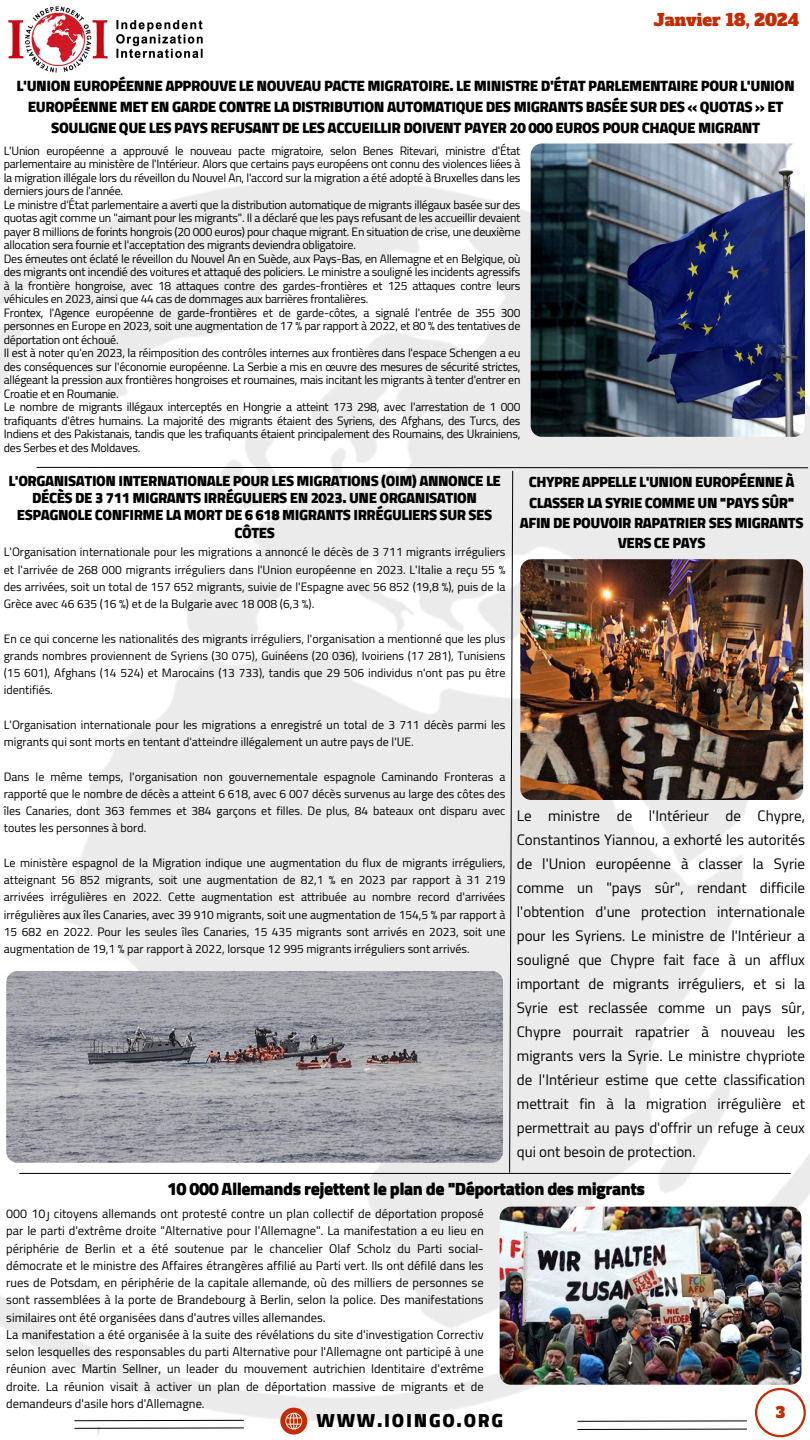
<style>
.page{position:relative;width:810px;height:1440px;background:#fff}
.page>*{position:absolute;margin:0;border:0;box-sizing:border-box;transform-origin:0 0}
.t1{font:900 19.2px "Cairo";letter-spacing:.09em;color:#000}
.t2{font:900 18px "Cairo";letter-spacing:-.03em;color:#000}
.t3{font:16.3px "Alfa Slab One";color:#c42b00}
.t4{font:900 15.2px/21px "Cairo";letter-spacing:-.03em;color:#000;text-align:center}
.t5{font:15px/24px "Cairo";color:#000;text-align:justify}
.t6{font:900 15px/17.2px "Cairo";letter-spacing:-.03em;color:#000;text-align:center}
.t7{font:15px "Alfa Slab One";color:#c42b00}
.t8{font:12.5px/17.2px "Cairo";color:#000;text-align:justify}
.t9{font:12px/13.5px "Cairo";color:#000;text-align:justify}
</style>
<div class="page">
<img style="left:0;top:153px;width:810px;height:1283px">
<img style="left:531px;top:143px;width:274px;height:294px;border-radius:11px">
<hr style="left:20px;top:1173px;width:770px;height:1px;background:#000">
<svg style="left:755px;top:1388px;width:51px;height:49px"></svg>
<svg style="left:74px;top:1420px;width:170px;height:1px"></svg>
<svg style="left:280px;top:1408px;width:27px;height:27px"></svg>
<svg style="left:74px;top:1427px;width:170px;height:2px"></svg>
<svg style="left:577px;top:1420px;width:170px;height:2px"></svg>
<svg style="left:577px;top:1428px;width:170px;height:2px"></svg>
<svg style="left:36px;top:467px;width:772px;height:706px"></svg>
<img style="left:6px;top:971px;width:497px;height:192px;border-radius:11px">
<img style="left:8px;top:6px;width:195px;height:67px">
<img style="left:500px;top:1207px;width:301px;height:177px;border-radius:11px">
<p class="t3" style="left:654px;top:9px;width:147px">Janvier 18, 2024</p>
<p class="t4" style="left:17px;top:75px;width:780px">L'UNION EUROPÉENNE APPROUVE LE NOUVEAU PACTE MIGRATOIRE. LE MINISTRE D'ÉTAT PARLEMENTAIRE POUR L'UNION<br>EUROPÉENNE MET EN GARDE CONTRE LA DISTRIBUTION AUTOMATIQUE DES MIGRANTS BASÉE SUR DES « QUOTAS » ET<br>SOULIGNE QUE LES PAYS REFUSANT DE LES ACCUEILLIR DOIVENT PAYER 20 000 EUROS POUR CHAQUE MIGRANT</p>
<p class="t9" style="left:4px;top:144px;width:518px">L'Union européenne a approuvé le nouveau pacte migratoire, selon Benes Ritevari, ministre d'État parlementaire au ministère de l'Intérieur. Alors que certains pays européens ont connu des violences liées à la migration illégale lors du réveillon du Nouvel An, l'accord sur la migration a été adopté à Bruxelles dans les derniers jours de l'année.</p>
<p class="t9" style="left:4px;top:198px;width:518px">Le ministre d'État parlementaire a averti que la distribution automatique de migrants illégaux basée sur des quotas agit comme un "aimant pour les migrants". Il a déclaré que les pays refusant de les accueillir devaient payer 8 millions de forints hongrois (20 000 euros) pour chaque migrant. En situation de crise, une deuxième allocation sera fournie et l'acceptation des migrants deviendra obligatoire.</p>
<p class="t9" style="left:4px;top:252px;width:518px">Des émeutes ont éclaté le réveillon du Nouvel An en Suède, aux Pays-Bas, en Allemagne et en Belgique, où des migrants ont incendié des voitures et attaqué des policiers. Le ministre a souligné les incidents agressifs à la frontière hongroise, avec 18 attaques contre des gardes-frontières et 125 attaques contre leurs véhicules en 2023, ainsi que 44 cas de dommages aux barrières frontalières.</p>
<p class="t9" style="left:4px;top:306px;width:518px">Frontex, l'Agence européenne de garde-frontières et de garde-côtes, a signalé l'entrée de 355 300 personnes en Europe en 2023, soit une augmentation de 17 % par rapport à 2022, et 80 % des tentatives de déportation ont échoué.</p>
<p class="t9" style="left:4px;top:347px;width:518px">Il est à noter qu'en 2023, la réimposition des contrôles internes aux frontières dans l'espace Schengen a eu des conséquences sur l'économie européenne. La Serbie a mis en œuvre des mesures de sécurité strictes, allégeant la pression aux frontières hongroises et roumaines, mais incitant les migrants à tenter d'entrer en Croatie et en Roumanie.</p>
<p class="t9" style="left:4px;top:401px;width:518px">Le nombre de migrants illégaux interceptés en Hongrie a atteint 173 298, avec l'arrestation de 1 000 trafiquants d'êtres humains. La majorité des migrants étaient des Syriens, des Afghans, des Turcs, des Indiens et des Pakistanais, tandis que les trafiquants étaient principalement des Roumains, des Ukrainiens, des Serbes et des Moldaves.</p>
<p class="t6" style="left:520px;top:472px;width:285px;line-height:20.2px">CHYPRE APPELLE L'UNION EUROPÉENNE À<br>CLASSER LA SYRIE COMME UN "PAYS SÛR"<br>AFIN DE POUVOIR RAPATRIER SES MIGRANTS<br>VERS CE PAYS</p>
<p class="t6" style="left:8px;top:472px;width:494px">L'ORGANISATION INTERNATIONALE POUR LES MIGRATIONS (OIM) ANNONCE LE DÉCÈS DE 3 711 MIGRANTS IRRÉGULIERS EN 2023. UNE ORGANISATION ESPAGNOLE CONFIRME LA MORT DE 6 618 MIGRANTS IRRÉGULIERS SUR SES CÔTES</p>
<p class="t9" style="left:4px;top:544px;width:503px;line-height:17.2px">L'Organisation internationale pour les migrations a annoncé le décès de 3 711 migrants irréguliers et l'arrivée de 268 000 migrants irréguliers dans l'Union européenne en 2023. L'Italie a reçu 55 % des arrivées, soit un total de 157 652 migrants, suivie de l'Espagne avec 56 852 (19,8 %), puis de la Grèce avec 46 635 (16 %) et de la Bulgarie avec 18 008 (6,3 %).</p>
<p class="t9" style="left:4px;top:630px;width:503px;line-height:17.2px">En ce qui concerne les nationalités des migrants irréguliers, l'organisation a mentionné que les plus grands nombres proviennent de Syriens (30 075), Guinéens (20 036), Ivoiriens (17 281), Tunisiens (15 601), Afghans (14 524) et Marocains (13 733), tandis que 29 506 individus n'ont pas pu être identifiés.</p>
<p class="t9" style="left:4px;top:716px;width:503px;line-height:17.2px">L'Organisation internationale pour les migrations a enregistré un total de 3 711 décès parmi les migrants qui sont morts en tentant d'atteindre illégalement un autre pays de l'UE.</p>
<p class="t9" style="left:4px;top:768px;width:503px;line-height:17.2px">Dans le même temps, l'organisation non gouvernementale espagnole Caminando Fronteras a rapporté que le nombre de décès a atteint 6 618, avec 6 007 décès survenus au large des côtes des îles Canaries, dont 363 femmes et 384 garçons et filles. De plus, 84 bateaux ont disparu avec toutes les personnes à bord.</p>
<p class="t9" style="left:4px;top:854px;width:503px;line-height:17.2px">Le ministère espagnol de la Migration indique une augmentation du flux de migrants irréguliers, atteignant 56 852 migrants, soit une augmentation de 82,1 % en 2023 par rapport à 31 219 arrivées irrégulières en 2022. Cette augmentation est attribuée au nombre record d'arrivées irrégulières aux îles Canaries, avec 39 910 migrants, soit une augmentation de 154,5 % par rapport à 15 682 en 2022. Pour les seules îles Canaries, 15 435 migrants sont arrivés en 2023, soit une augmentation de 19,1 % par rapport à 2022, lorsque 12 995 migrants irréguliers sont arrivés.</p>
<p class="t5" style="left:517px;top:804px;width:290px">Le ministre de l'Intérieur de Chypre, Constantinos Yiannou, a exhorté les autorités de l'Union européenne à classer la Syrie comme un "pays sûr", rendant difficile l'obtention d'une protection internationale pour les Syriens. Le ministre de l'Intérieur a souligné que Chypre fait face à un afflux important de migrants irréguliers, et si la Syrie est reclassée comme un pays sûr, Chypre pourrait rapatrier à nouveau les migrants vers la Syrie. Le ministre chypriote de l'Intérieur estime que cette classification mettrait fin à la migration irrégulière et permettrait au pays d'offrir un refuge à ceux qui ont besoin de protection.</p>
<p class="t2" style="left:167px;top:1178px;width:480px">10 000 Allemands rejettent le plan de "Déportation des migrants</p>
<p class="t8" style="left:6px;top:1205px;width:479px">000 10ر citoyens allemands ont protesté contre un plan collectif de déportation proposé par le parti d'extrême droite "Alternative pour l'Allemagne". La manifestation a eu lieu en périphérie de Berlin et a été soutenue par le chancelier Olaf Scholz du Parti social&shy;démocrate et le ministre des Affaires étrangères affilié au Parti vert. Ils ont défilé dans les rues de Potsdam, en périphérie de la capitale allemande, où des milliers de personnes se sont rassemblées à la porte de Brandebourg à Berlin, selon la police. Des manifestations similaires ont été organisées dans d'autres villes allemandes.</p>
<p class="t8" style="left:6px;top:1326px;width:479px">La manifestation a été organisée à la suite des révélations du site d'investigation Correctiv selon lesquelles des responsables du parti Alternative pour l'Allemagne ont participé à une réunion avec Martin Sellner, un leader du mouvement autrichien Identitaire d'extrême droite. La réunion visait à activer un plan de déportation massive de migrants et de demandeurs d'asile hors d'Allemagne.</p>
<p class="t1" style="left:317px;top:1410px;width:188px">WWW.IOINGO.ORG</p>
<p class="t7" style="left:776px;top:1402px;width:11px">3</p>
</div>
